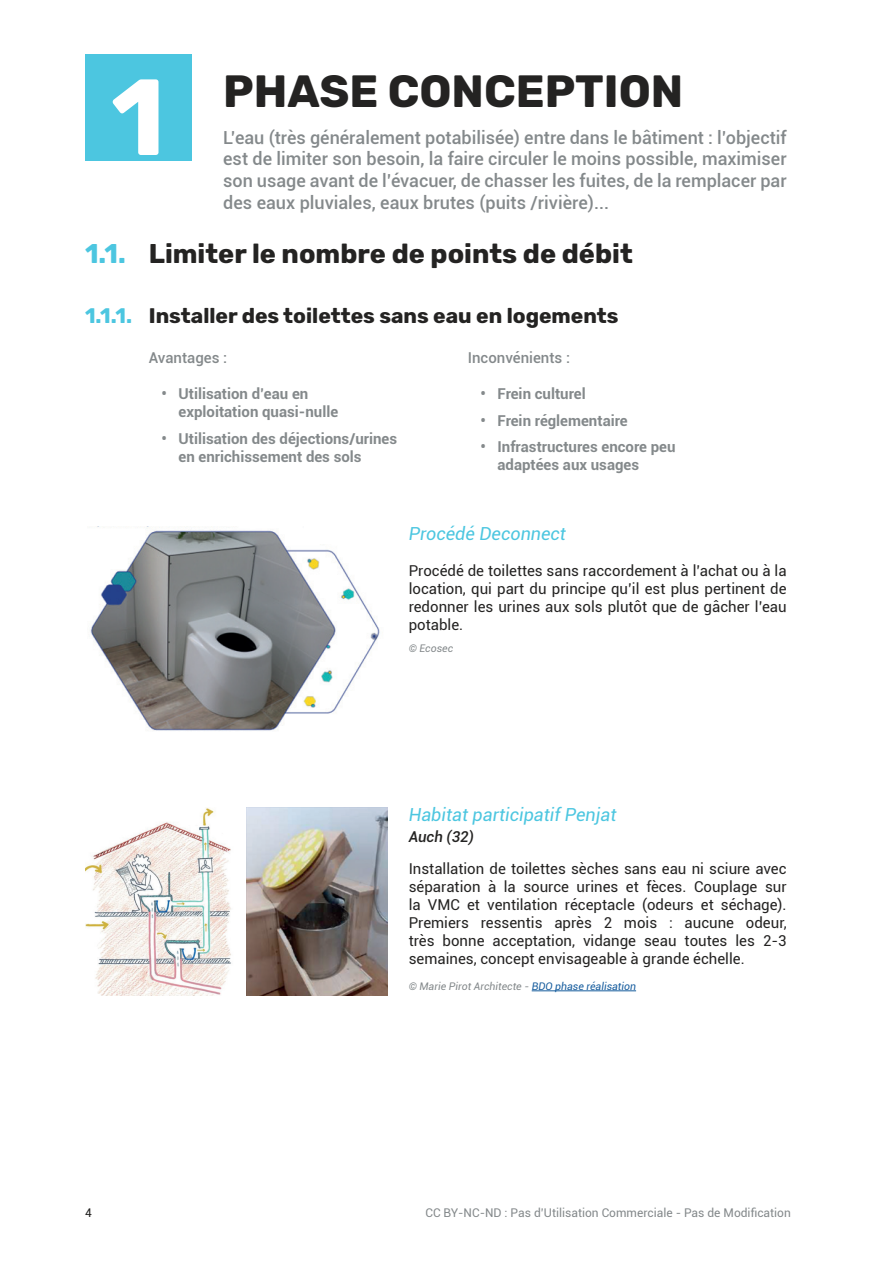
<style>
.page{position:relative;width:893px;height:1263px;background:#fff}
.page>*{position:absolute;margin:0;border:0;box-sizing:border-box;transform-origin:0 0}
.t1{font:700 108px "Rubik";color:#fff}
.t2{font:700 45px "Rubik";color:#242322}
.t3{font:700 27px "Rubik";color:#242322}
.t4{font:700 27px "Rubik";color:#4cc6e0}
.t5{font:700 21px "Rubik";color:#242322}
.t6{font:500 18px/21.6px "Roboto";color:#84898b;text-align:justify}
.t7{font:italic 18px "Roboto";color:#4cc6e0}
.t8{font:15px/18px "Roboto";color:#242322;text-align:justify}
.t9{font:700 15px/18px "Roboto";color:#84898b}
.t10{font:500 15px "Roboto";color:#84898b}
.t11{font:italic 500 15px "Roboto";color:#242322}
.t12{font:12px "Roboto";color:#84898b}
.t13{font:12px "Roboto";color:#242322}
.t14{font:italic 10.5px "Roboto";color:#84898b}
.s1{color:#4cc6e0}
.s2{color:#175d9e}
</style>
<div class="page">
<div style="left:85px;top:54px;width:106px;height:106px;background:#4cc6e0"></div>
<hr style="left:532px;top:990px;width:104px;height:1px;background:#175d9e">
<img style="left:85px;top:808px;width:146px;height:188px">
<img style="left:247px;top:807px;width:140px;height:189px">
<img style="left:90px;top:526px;width:290px;height:205px">
<div style="left:305px;top:519px;width:44px;height:25px;background:#fff"></div>
<h1 class="t1" style="left:111px;top:54px;width:56px">1</h1>
<h2 class="t2" style="left:223px;top:65px;width:462px">PHASE CONCEPTION</h2>
<p class="t6" style="left:223px;top:126px;width:565px">L’eau (très généralement potabilisée) entre dans le bâtiment : l’objectif est de limiter son besoin, la faire circuler le moins possible, maximiser son usage avant de l’évacuer, de chasser les fuites, de la remplacer par des eaux pluviales, eaux brutes (puits /rivière)...</p>
<h3 class="t3" style="left:149px;top:238px;width:485px">Limiter le nombre de points de débit</h3>
<h3 class="t5" style="left:85px;top:304px;width:535px"><span class="s1">1.1.1.</span> Installer des toilettes sans eau en logements</h3>
<h3 class="t4" style="left:85px;top:238px;width:42px">1.1.</h3>
<p class="t10" style="left:149px;top:347px;width:80px">Avantages :</p>
<p class="t9" style="left:179px;top:384px;width:161px;text-indent:-17px">• Utilisation d’eau en exploitation quasi-nulle</p>
<p class="t9" style="left:179px;top:429px;width:220px;text-indent:-17px">• Utilisation des déjections/urines en enrichissement des sols</p>
<p class="t10" style="left:468px;top:347px;width:104px">Inconvénients :</p>
<p class="t9" style="left:480px;top:384px;width:107px">• Frein culturel</p>
<p class="t9" style="left:480px;top:411px;width:149px">• Frein réglementaire</p>
<p class="t9" style="left:497px;top:437px;width:180px;text-indent:-17px">• Infrastructures encore peu adaptées aux usages</p>
<p class="t7" style="left:409px;top:521px;width:159px">Procédé Deconnect</p>
<p class="t8" style="left:409px;top:561px;width:379px">Procédé de toilettes sans raccordement à l’achat ou à la location, qui part du principe qu’il est plus pertinent de redonner les urines aux sols plutôt que de gâcher l’eau potable.</p>
<p class="t14" style="left:409px;top:640px;width:46px">© Ecosec</p>
<p class="t7" style="left:409px;top:802px;width:209px">Habitat participatif Penjat</p>
<p class="t11" style="left:409px;top:826px;width:67px">Auch (32)</p>
<p class="t8" style="left:409px;top:859px;width:379px">Installation de toilettes sèches sans eau ni sciure avec séparation à la source urines et fèces. Couplage sur la VMC et ventilation réceptacle (odeurs et séchage).<br>Premiers ressentis après 2 mois : aucune odeur, très bonne acceptation, vidange seau toutes les 2-3 semaines, concept envisageable à grande échelle.</p>
<p class="t14" style="left:409px;top:979px;width:229px">© Marie Pirot Architecte - <span class="s2">BDO phase réalisation</span></p>
<p class="t13" style="left:85px;top:1204px;width:8px">4</p>
<p class="t12" style="left:425px;top:1204px;width:367px">CC BY-NC-ND : Pas d’Utilisation Commerciale - Pas de Modification</p>
</div>
